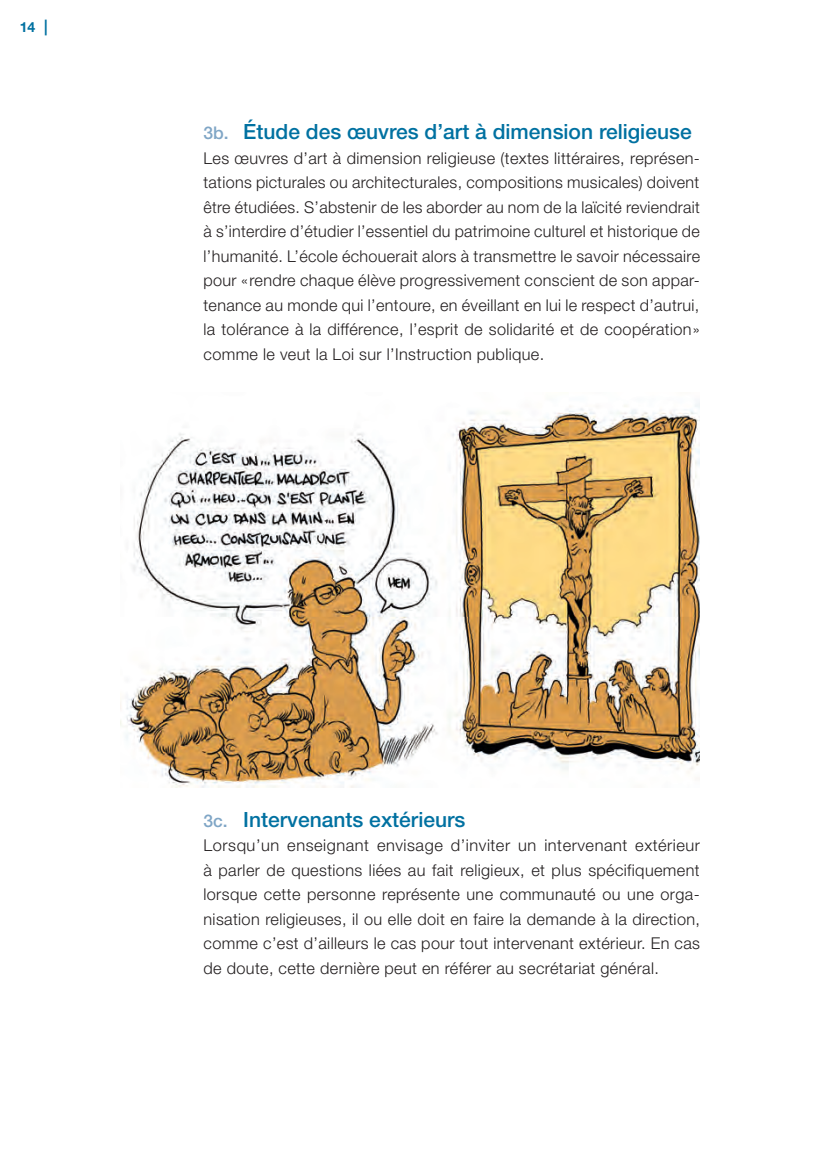
<style>
.page{position:relative;width:819px;height:1166px;background:#fff}
.page>*{position:absolute;margin:0;border:0;box-sizing:border-box;transform-origin:0 0}
.t1{font:500 21px "Helvetica Neue LT Std";color:#0071a1}
.t2{font:300 16.28px/24.5px "Helvetica Neue LT Std";letter-spacing:.025em;color:#231f20;text-align:justify}
.t3{font:700 14px "Helvetica Neue LT Std";color:#0071a1}
.s1{font-size:15.75px}
.s2{font-size:17.5px;color:#80a6c6}
</style>
<div class="page">
<img style="left:121px;top:402px;width:578px;height:385px">
<p class="t3" style="left:20px;top:19px;width:29px">14 <span class="s1">|</span></p>
<p class="t1" style="left:203px;top:119px;width:489px"><span class="s2">3b.</span> Étude des œuvres d’art à dimension religieuse</p>
<p class="t2" style="left:203px;top:145px;width:498px">Les œuvres d’art à dimension religieuse (textes littéraires, représen&shy;tations picturales ou architecturales, compositions musicales) doivent être étudiées. S’abstenir de les aborder au nom de la laïcité reviendrait à s’interdire d’étudier l’essentiel du patrimoine culturel et historique de l’humanité. L’école échouerait alors à transmettre le savoir nécessaire pour «rendre chaque élève progressivement conscient de son appar&shy;tenance au monde qui l’entoure, en éveillant en lui le respect d’autrui, la tolérance à la différence, l’esprit de solidarité et de coopération» comme le veut la Loi sur l’Instruction publique.</p>
<p class="t1" style="left:203px;top:807px;width:263px"><span class="s2">3c.</span> Intervenants extérieurs</p>
<p class="t2" style="left:203px;top:833px;width:498px">Lorsqu’un enseignant envisage d’inviter un intervenant extérieur à parler de questions liées au fait religieux, et plus spécifiquement lorsque cette personne représente une communauté ou une orga&shy;nisation religieuses, il ou elle doit en faire la demande à la direction, comme c’est d’ailleurs le cas pour tout intervenant extérieur. En cas de doute, cette dernière peut en référer au secrétariat général.</p>
</div>
